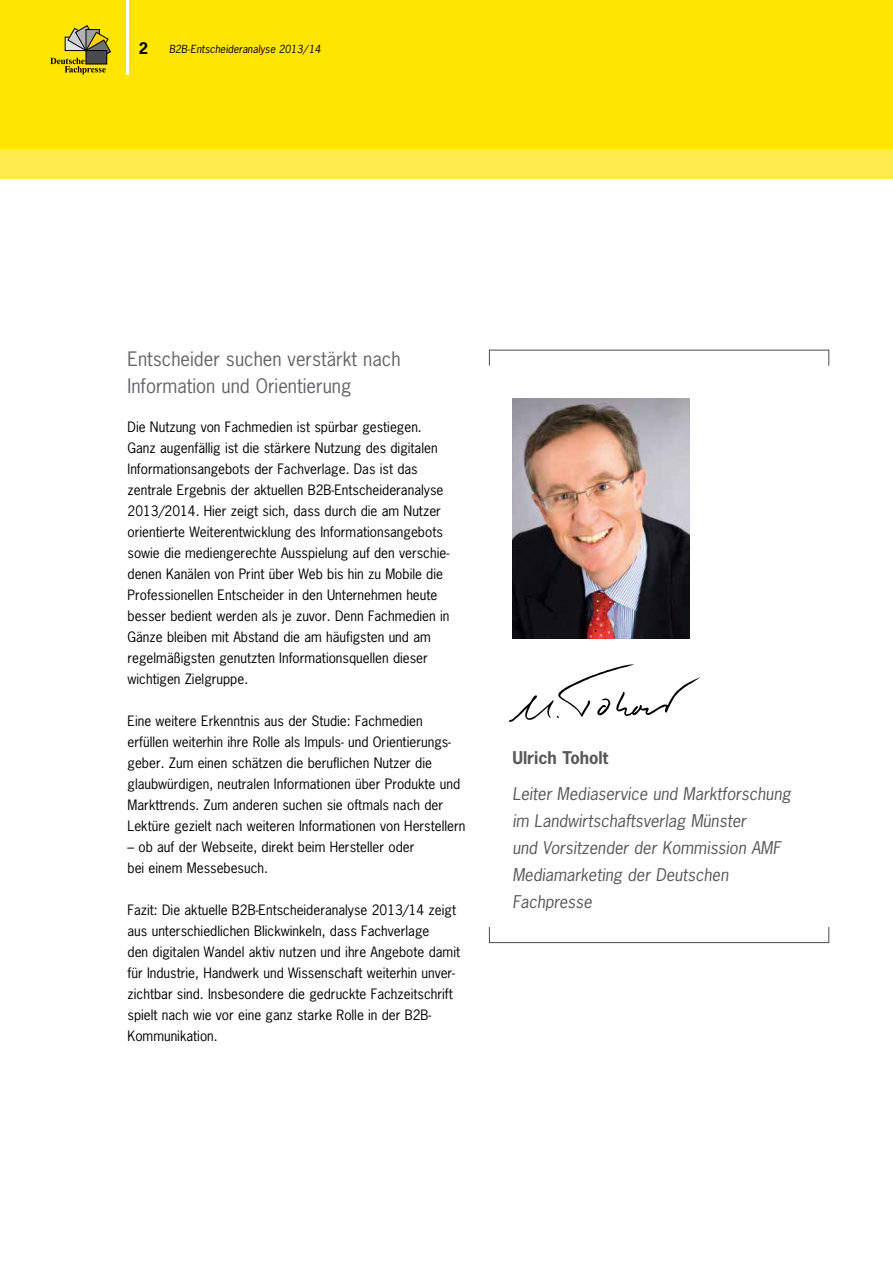
<style>
.page{position:relative;width:893px;height:1263px;background:#fff}
.page>*{position:absolute;margin:0;border:0;box-sizing:border-box;transform-origin:0 0}
.t1{font:18.75px/27px "News Gothic";color:#646567}
.t2{font:italic 16.5px/27px "News Gothic";color:#58585a}
.t3{font:700 16.5px "News Gothic";color:#58585a}
.t4{font:700 15px "News Gothic";color:#000}
.t5{font:13.5px/21px "News Gothic";color:#000}
.t6{font:italic 10.5px "News Gothic";color:#000}
</style>
<div class="page">
<div style="left:0;top:0;width:893px;height:179px;background:#ffe500"></div>
<hr style="left:126px;top:0;width:3px;height:75px;background:#fff">
<svg style="left:50px;top:26px;width:61px;height:48px"></svg>
<img style="left:512px;top:398px;width:177px;height:240px">
<svg style="left:509px;top:664px;width:191px;height:58px"></svg>
<div style="left:489px;top:927px;width:340px;height:16px;border:1px solid #4b4b4d"></div>
<div style="left:0;top:149px;width:893px;height:30px;background:#ffec4c"></div>
<p class="t4" style="left:139px;top:38px;width:11px">2</p>
<p class="t6" style="left:169px;top:42px;width:153px">B2B-Entscheideranalyse 2013/14</p>
<h1 class="t1" style="left:128px;top:345px;width:274px">Entscheider suchen verstärkt nach<br>Information und Orientierung</h1>
<p class="t5" style="left:128px;top:416px;width:323px">Die Nutzung von Fachmedien ist spürbar gestiegen.<br>Ganz augenfällig ist die stärkere Nutzung des digitalen Informationsangebots der Fachverlage. Das ist das zentrale Ergebnis der aktuellen B2B-Entscheideranalyse 2013/2014. Hier zeigt sich, dass durch die am Nutzer orientierte Weiterentwicklung des Informationsangebots sowie die mediengerechte Ausspielung auf den verschie&shy;denen Kanälen von Print über Web bis hin zu Mobile die Professionellen Entscheider in den Unternehmen heute besser bedient werden als je zuvor. Denn Fachmedien in Gänze bleiben mit Abstand die am häufigsten und am regelmäßigsten genutzten Informationsquellen dieser wichtigen Zielgruppe.</p>
<p class="t5" style="left:128px;top:710px;width:339px">Eine weitere Erkenntnis aus der Studie: Fachmedien erfüllen weiterhin ihre Rolle als Impuls- und Orientierungs&shy;geber. Zum einen schätzen die beruflichen Nutzer die glaubwürdigen, neutralen Informationen über Produkte und Markttrends. Zum anderen suchen sie oftmals nach der Lektüre gezielt nach weiteren Informationen von Herstellern</p>
<p class="t5" style="left:128px;top:836px;width:288px">– ob auf der Webseite, direkt beim Hersteller oder bei einem Messebesuch.</p>
<p class="t5" style="left:128px;top:899px;width:334px">Fazit: Die aktuelle B2B-Entscheideranalyse 2013/14 zeigt aus unterschiedlichen Blickwinkeln, dass Fachverlage<br>den digitalen Wandel aktiv nutzen und ihre Angebote damit für Industrie, Handwerk und Wissenschaft weiterhin unver&shy;zichtbar sind. Insbesondere die gedruckte Fachzeitschrift spielt nach wie vor eine ganz starke Rolle in der B2B-Kommunikation.</p>
<p class="t3" style="left:512px;top:747px;width:97px">Ulrich Toholt</p>
<p class="t2" style="left:512px;top:780px;width:280px">Leiter Mediaservice und Marktforschung im Landwirtschaftsverlag Münster<br>und Vorsitzender der Kommission AMF<br>Mediamarketing der Deutschen<br>Fachpresse</p>
</div>
